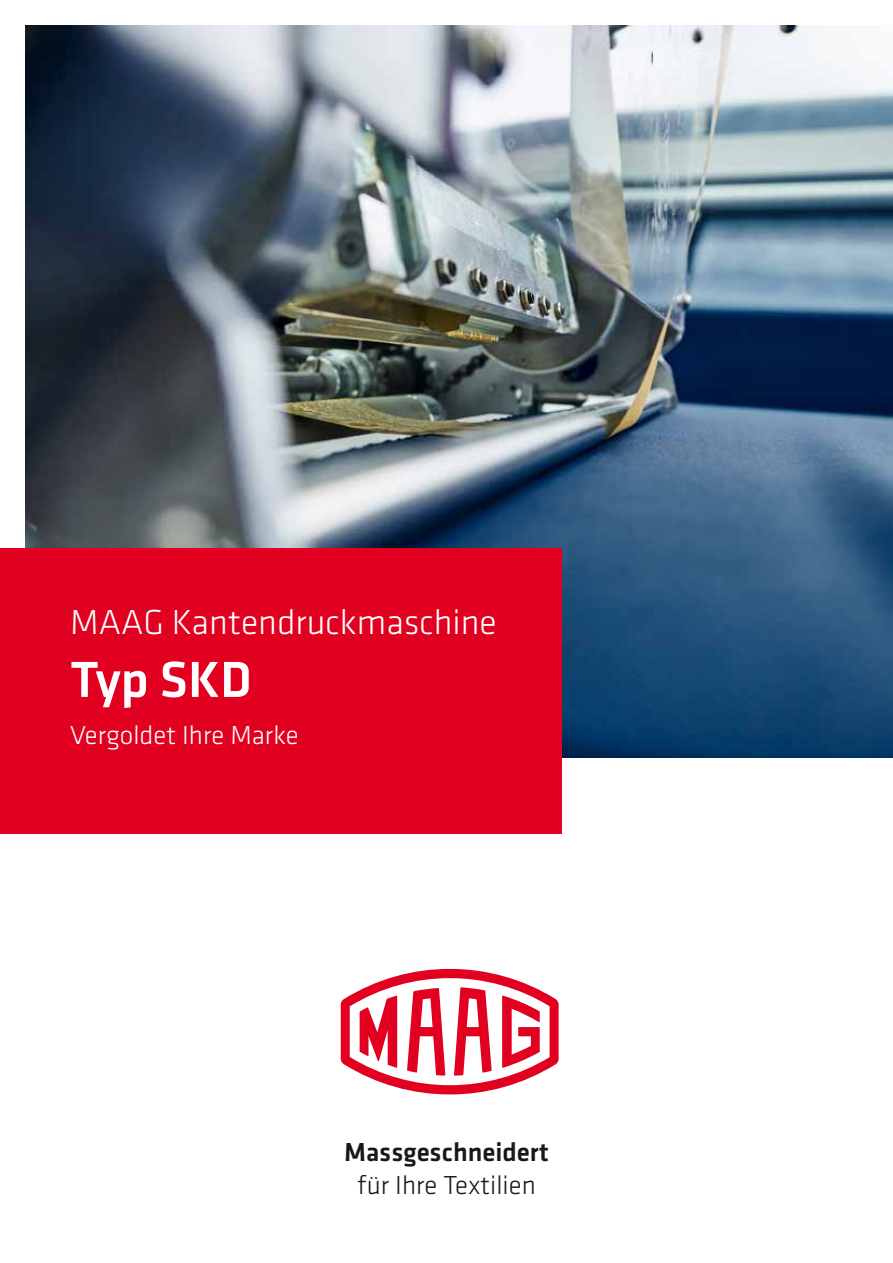
<style>
.page{position:relative;width:893px;height:1263px;background:#fff}
.page>*{position:absolute;margin:0;border:0;box-sizing:border-box;transform-origin:0 0}
.t1{font:500 52.5px "Klavika";color:#fff}
.t2{font:300 36px "Klavika";color:#fff}
.t3{font:300 27px "Klavika";color:#fff}
.t4{font:500 27px "Klavika";color:#1a171c}
.t5{font:300 27px "Klavika";color:#1a171c}
</style>
<div class="page">
<svg style="left:341px;top:969px;width:218px;height:125px"></svg>
<img style="left:26px;top:26px;width:867px;height:731px">
<div style="left:0;top:548px;width:561px;height:285px;background:#e20020"></div>
<p class="t2" style="left:70px;top:600px;width:428px">MAAG Kantendruckmaschine</p>
<h1 class="t1" style="left:70px;top:644px;width:183px">Typ SKD</h1>
<p class="t3" style="left:70px;top:719px;width:230px">Vergoldet Ihre Marke</p>
<p class="t4" style="left:344px;top:1134px;width:206px">Massgeschneidert</p>
<p class="t5" style="left:357px;top:1168px;width:180px">für Ihre Textilien</p>
</div>
